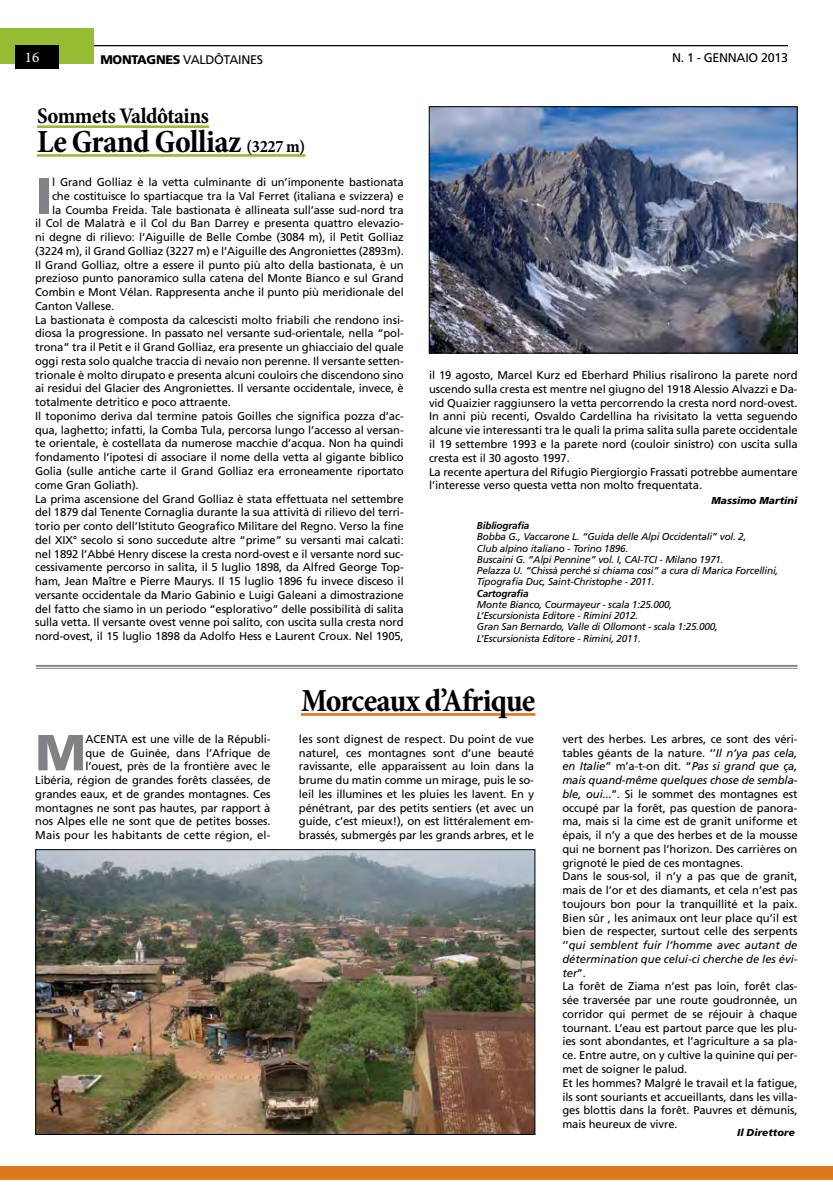
<style>
.page{position:relative;width:833px;height:1188px;background:#fff}
.page>*{position:absolute;margin:0;border:0;box-sizing:border-box;transform-origin:0 0}
.t1{font:900 50.62px "Frutiger LT Std";color:#808285}
.t2{font:700 condensed 32.5px "Minion Pro";letter-spacing:-.025em;color:#000}
.t3{font:700 condensed 22.5px "Minion Pro";letter-spacing:-.02em;color:#000}
.t4{font:15px "Minion Pro";color:#fff}
.t5{font:12.5px "Frutiger";letter-spacing:-.025em;color:#000}
.t6{font:11.25px/13.8px "Frutiger";letter-spacing:-.01em;color:#000}
.t7{font:italic 11.25px/13.8px "Frutiger LT Std";letter-spacing:-.01em;color:#000}
.t8{font:italic 10px/11.2px "Frutiger LT Std";letter-spacing:-.02em;color:#000}
.t9{font:italic 900 10px "Frutiger LT Std";letter-spacing:.005em;color:#000}
.t10{font:italic 700 10px "Frutiger LT Std";letter-spacing:-.02em;color:#000}
.s1{font-family:"Frutiger LT Std";font-weight:900}
.s2{font-size:17.5px}
.s3{font-family:"Frutiger LT Std";font-style:italic}
.s4{font-family:"Frutiger";font-style:normal}
</style>
<div class="page">
<hr style="left:93px;top:45px;width:695px;height:1px;background:#000">
<div style="left:0;top:28px;width:93px;height:36px;background:#96bc33"></div>
<div style="left:15px;top:45px;width:44px;height:23px;background:#000"></div>
<div style="left:0;top:1166px;width:833px;height:13px;background:#de761c"></div>
<img style="left:431px;top:108px;width:364px;height:243px">
<div style="left:429px;top:106px;width:368px;height:247px;border:1px solid #000"></div>
<img style="left:37px;top:851px;width:496px;height:281px">
<div style="left:35px;top:849px;width:500px;height:285px;border:1px solid #000"></div>
<hr style="left:36px;top:664px;width:761px;height:2px;background:#808285">
<hr style="left:36px;top:667px;width:761px;height:1px;background:#808285">
<hr style="left:37px;top:125px;width:172px;height:3px;background:#96bc33">
<hr style="left:37px;top:154px;width:268px;height:3px;background:#96bc33">
<hr style="left:301px;top:713px;width:234px;height:2px;background:#de761c">
<h3 class="t4" style="left:25px;top:47px;width:16px">16</h3>
<p class="t5" style="left:100px;top:52px;width:164px"><span class="s1">MONTAGNES</span> VALDÔTAINES</p>
<p class="t5" style="left:672px;top:50px;width:49px">N. 1 - gennai</p>
<p class="t5" style="left:748px;top:50px;width:41px">o 2013</p>
<h3 class="t3" style="left:37px;top:100px;width:173px">Sommets Valdôtains</h3>
<h2 class="t2" style="left:37px;top:119px;width:270px">Le Grand Golliaz <span class="s2">(3227 m)</span></h2>
<h1 class="t1" style="left:35px;top:165px;width:18px">I</h1>
<p class="t6" style="left:52px;top:175px;width:353px">l G rand Golliaz è la vetta culminante di un’imponente bastionata</p>
<p class="t6" style="left:52px;top:189px;width:353px">che costituisce lo spartiacque tra la Val Ferret (italiana e svizzera) e</p>
<p class="t6" style="left:52px;top:203px;width:353px">la Coumba Freida. Tale bastionata è allineata sull’asse sud-nord tra</p>
<p class="t6" style="left:35px;top:216px;width:370px">il Col de Malatrà e il Col du Ban Darrey e presenta quattro elevazio-</p>
<p class="t6" style="left:35px;top:230px;width:370px">ni degne di rilievo: l’Aiguille de Belle Combe (3084 m), il Petit Golliaz</p>
<p class="t6" style="left:35px;top:244px;width:370px">(3224 m), il G rand Golliaz (3227 m) e l’Aiguille des Angroniettes (2893m).</p>
<p class="t6" style="left:35px;top:258px;width:370px">I l G rand Golliaz, oltre a essere il punto più alto della bastionata, è un</p>
<p class="t6" style="left:35px;top:271px;width:370px">prezioso punto panoramico sulla catena del Monte Bianco e sul G rand</p>
<p class="t6" style="left:35px;top:285px;width:370px">Combin e Mont Vélan. Rappresenta anche il punto più meridionale del</p>
<p class="t6" style="left:35px;top:299px;width:81px">Canton Vallese.</p>
<p class="t6" style="left:35px;top:313px;width:370px">La bastionata è composta da calcescisti molto friabili che rendono insi-</p>
<p class="t6" style="left:35px;top:326px;width:370px">diosa la progressione. I n passato nel versante sud-orientale, nella “pol-</p>
<p class="t6" style="left:35px;top:340px;width:370px">trona” tra il Petit e il G rand Golliaz, era presente un ghiacciaio del quale</p>
<p class="t6" style="left:35px;top:354px;width:370px">oggi resta solo qualche traccia di nevaio non perenne. I l versante setten-</p>
<p class="t6" style="left:35px;top:367px;width:370px">trionale è molto dirupato e presenta alcuni couloirs che discendono sino</p>
<p class="t6" style="left:35px;top:381px;width:370px">ai residui del G lacier des Angroniettes. I l versante occidentale, invece, è</p>
<p class="t6" style="left:35px;top:395px;width:197px">totalmente detritico e poco attraente.</p>
<p class="t6" style="left:35px;top:409px;width:370px">I l toponimo deriva dal termine patois Goilles che significa pozza d’ac-</p>
<p class="t6" style="left:35px;top:422px;width:370px">qua, laghetto; infatti, la Comba Tula, percorsa lungo l’accesso al versan-</p>
<p class="t6" style="left:35px;top:436px;width:370px">te orientale, è costellata da numerose macchie d’acqua. Non ha quindi</p>
<p class="t6" style="left:35px;top:450px;width:370px">fondamento l’ipotesi di associare il nome della vetta al gigante biblico</p>
<p class="t6" style="left:35px;top:464px;width:370px">Golia (sulle antiche carte il G rand Golliaz era erroneamente riportato</p>
<p class="t6" style="left:35px;top:477px;width:105px">come G ran Goliath).</p>
<p class="t6" style="left:35px;top:491px;width:370px">La prima ascensione del G rand Golliaz è stata effettuata nel settembre</p>
<p class="t6" style="left:35px;top:505px;width:370px">del 1879 dal Tenente Cornaglia durante la sua attività di rilievo del terri-</p>
<p class="t6" style="left:35px;top:519px;width:370px">torio per conto dell’Istituto Geografico Militare del Regno. Verso la fine</p>
<p class="t6" style="left:35px;top:532px;width:370px">del XIX° secolo si sono succedute altre “prime” su versanti mai calcati:</p>
<p class="t6" style="left:35px;top:546px;width:370px">nel 1892 l’Abbé H enry discese la cresta nord-ovest e il versante nord suc-</p>
<p class="t6" style="left:35px;top:560px;width:370px">cessivamente percorso in salita, il 5 luglio 1898, da Alfred G eorge Top-</p>
<p class="t6" style="left:35px;top:574px;width:370px">ham, Jean Maître e Pierre Maurys. I l 15 luglio 1896 fu invece disceso il</p>
<p class="t6" style="left:35px;top:587px;width:370px">versante occidentale da Mario Gabinio e Luigi Galeani a dimostrazione</p>
<p class="t6" style="left:35px;top:601px;width:370px">del fatto che siamo in un periodo “esplorativo” delle possibilità di salita</p>
<p class="t6" style="left:35px;top:615px;width:370px">sulla vetta. I l versante ovest venne poi salito, con uscita sulla cresta nord</p>
<p class="t6" style="left:35px;top:629px;width:370px">nord-ovest, il 15 luglio 1898 da Adolfo Hess e Laurent Croux. Nel 1905,</p>
<p class="t6" style="left:429px;top:368px;width:370px">il 19 agosto, Marcel Kurz ed Eberhard Philius risalirono la parete nord uscendo sulla cresta est mentre nel giugno del 1918 Alessio Alvazzi e Da&shy;vid Quaizier raggiunsero la vetta percorrendo la cresta nord nord-ovest.<br>I n anni più recenti, Osvaldo Cardellina ha rivisitato la vetta seguendo alcune vie interessanti tra le quali la prima salita sulla parete occidentale il 19 settembre 1993 e la parete nord (couloir sinistro) con uscita sulla cresta est il 30 agosto 1997.<br>La recente apertura del Rifugio Piergiorgio Frassati potrebbe aumentare l’interesse verso questa vetta non molto frequentata.</p>
<p class="t9" style="left:711px;top:494px;width:88px">Massimo Martini</p>
<p class="t10" style="left:477px;top:519px;width:54px">Bibliografia</p>
<p class="t8" style="left:477px;top:531px;width:303px">Bobba G., Vaccarone L. “Guida delle Alpi Occidentali” vol. 2,<br>Club alpino italiano - Torino 1896.<br>Buscaini G. “Alpi Pennine” vol. I, CAI-TCI - Milano 1971.<br>Pelazza U. “Chissà perché si chiama così” a cura di Marica Forcellini, Tipografia Duc, Saint-Christophe - 2011.</p>
<p class="t10" style="left:477px;top:587px;width:53px">Cartografia</p>
<p class="t8" style="left:477px;top:598px;width:242px">Monte Bianco, Courmayeur - scala 1:25.000, L’Escursionista Editore - Rimini 2012.<br>Gran San Bernardo, Valle di Ollomont - scala 1:25.000, L’Escursionista Editore - Rimini, 2011.</p>
<h2 class="t2" style="left:301px;top:677px;width:236px">Morceaux d’Afrique</h2>
<p class="t6" style="left:35px;top:731px;width:237px;text-align:right">est une ville de la Républi-<br>que de G uinée, dans l’Afrique de<br>l’ouest, près de la frontière avec le<br>Libéria, région de grandes forêts classées, de grandes eaux, et de grandes montagnes. Ces montagnes ne sont pas hautes, par rapport à nos Alpes elle ne sont que de petites bosses.<br>Mais pour les habitants de cette région, el-</p>
<p class="t6" style="left:299px;top:731px;width:237px;text-align:justify">les sont dignest de respect. Du point de vue naturel, ces montagnes sont d’une beauté ravissante, elle apparaissent au loin dans la brume du matin comme un mirage, puis le so&shy;leil les illumines et les pluies les lavent. En y pénétrant, par des petits sentiers (et avec un guide, c’est mieux!), on est littéralement em&shy;brassés, submergés par les grands arbres, et le</p>
<p class="t6" style="left:562px;top:731px;width:237px">vert des herbes. Les arbres, ce sont des véri&shy;tables géants de la nature. ‘’<span class="s3">Il n’ya pas cela,</span></p>
<h1 class="t1" style="left:35px;top:721px;width:52px">M</h1>
<p class="t6" style="left:85px;top:731px;width:9px">ACENTA</p>
<p class="t7" style="left:562px;top:759px;width:237px">en Italie’<span class="s4">’ m’a-t-on dit. “</span>Pas si grand que ça, mais quand-même quelques chose de sembla-</p>
<p class="t6" style="left:562px;top:786px;width:237px"><span class="s3">ble, oui...</span>’’. Si le sommet des montagnes est occupé par la forêt, pas question de panora&shy;ma, mais si la cime est de granit uniforme et épais, il n’y a que des herbes et de la mousse qui ne bornent pas l’horizon. Des carrières on grignoté le pied de ces montagnes.<br>Dans le sous-sol, il n’y a pas que de granit, mais de l’or et des diamants, et cela n’est pas toujours bon pour la tranquillité et la paix.<br>Bien sûr , les animaux ont leur place qu’il est bien de respecter, surtout celle des serpents</p>
<p class="t7" style="left:562px;top:938px;width:237px;text-align:justify"><span class="s4">‘’</span>qui semblent fuir l’homme avec autant de détermination que celui-ci cherche de les évi&shy;ter<span class="s4">’’.</span></p>
<p class="t6" style="left:562px;top:979px;width:237px">La forêt de Ziama n’est pas loin, forêt clas&shy;sée traversée par une route goudronnée, un corridor qui permet de se réjouir à chaque tournant. L’eau est partout parce que les plu&shy;ies sont abondantes, et l’agriculture a sa pla&shy;ce. E ntre autre, on y cultive la quinine qui per&shy;met de soigner le palud.<br>Et les hommes? Malgré le travail et la fatigue, ils sont souriants et accueillants, dans les villa&shy;ges blottis dans la forêt. Pauvres et démunis, mais heureux de vivre.</p>
<p class="t9" style="left:737px;top:1125px;width:59px">Il Direttore</p>
</div>
